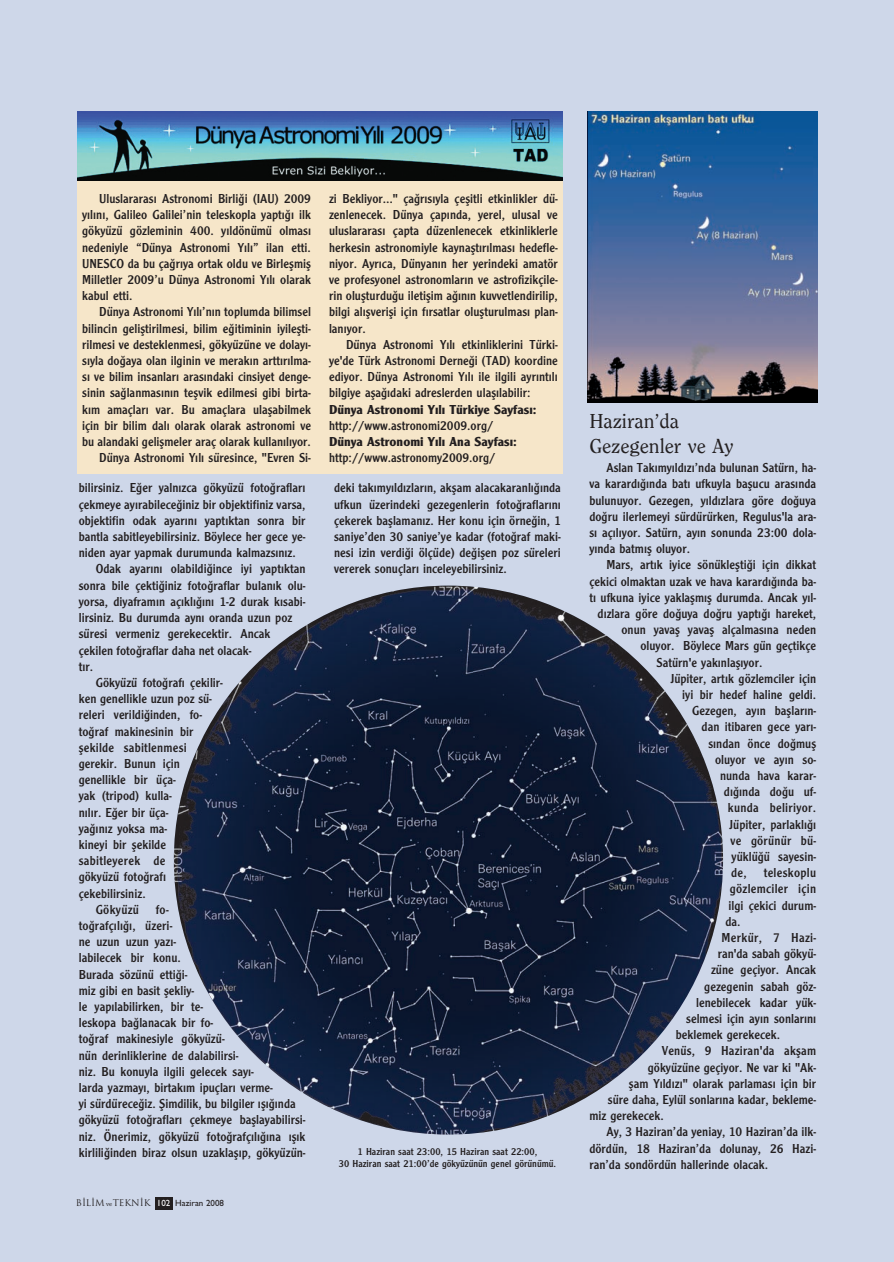
<style>
.page{position:relative;width:894px;height:1262px;background:#fff}
.page>*{position:absolute;margin:0;border:0;box-sizing:border-box;transform-origin:0 0}
.t1{font:500 21px/25.2px "Clearface";letter-spacing:-.005em;color:#231f20}
.t2{font:13.5px/16.2px "Clearface Gothic";color:#231f20;text-align:justify}
.t3{font:13.5px "Clearface Gothic";letter-spacing:.02em;color:#231f20}
.t4{font:700 13.5px "Clearface Gothic";color:#231f20}
.t5{font:10.5px/12.6px "Clearface Gothic";color:#231f20;text-align:center}
.t6{font:9px "Trajan Plain";color:#231f20}
.s1{font-family:"Bookman Old Style";font-size:6px}
.s2{font-family:"Gill Sans";font-weight:500;color:#fff}
.s3{font-family:"Gill Sans";font-weight:500}
</style>
<div class="page">
<div style="left:0;top:0;width:893px;height:1262px;background:#ced7e9"></div>
<div style="left:155px;top:1196px;width:17px;height:13px;background:#231f20"></div>
<img style="left:174px;top:585px;width:549px;height:549px;border-radius:50%">
<img style="left:587px;top:111px;width:230px;height:291px">
<div style="left:77px;top:111px;width:485px;height:362px;background:#f6e6c9"></div>
<img style="left:77px;top:111px;width:485px;height:70px">
<p class="t2" style="left:82px;top:191px;width:230px;text-indent:17px">Uluslararas› Astronomi Birli¤i (IAU) 2009 y›l›n›, Galileo Galilei’nin teleskopla yapt›¤› ilk gökyüzü gözleminin 400. y›ldönümü olmas› nedeniyle “Dünya Astronomi Y›l›” ilan etti.<br>UNESCO da bu ça¤r›ya ortak oldu ve Birleflmifl Milletler 2009’u Dünya Astronomi Y›l› olarak kabul etti.</p>
<p class="t2" style="left:82px;top:305px;width:230px;text-align:right">Dünya Astronomi Y›l›’n›n toplumda bilimsel bilincin gelifltirilmesi, bilim e¤itiminin iyileflti&shy;rilmesi ve desteklenmesi, gökyüzüne ve dolay›- s›yla do¤aya olan ilginin ve merak›n artt›r›lma&shy;s› ve bilim insanlar› aras›ndaki cinsiyet denge&shy;sinin sa¤lanmas›n›n teflvik edilmesi gibi birta&shy;k›m amaçlar› var. Bu amaçlara ulaflabilmek için bir bilim dal› olarak olarak astronomi ve bu alandaki geliflmeler araç olarak kullan›l›yor.<br>Dünya Astronomi Y›l› süresince, "Evren Si-</p>
<p class="t2" style="left:79px;top:481px;width:228px">bilirsiniz. E¤er yaln›zca gökyüzü foto¤raflar›</p>
<p class="t2" style="left:79px;top:497px;width:228px">çekmeye ay›rabilece¤iniz bir objektifiniz varsa,</p>
<p class="t2" style="left:79px;top:513px;width:228px">objektifin odak ayar›n› yapt›ktan sonra bir</p>
<p class="t2" style="left:79px;top:529px;width:228px">bantla sabitleyebilirsiniz. Böylece her gece ye-</p>
<p class="t2" style="left:79px;top:545px;width:218px">niden ayar yapmak durumunda kalmazs›n›z.</p>
<p class="t2" style="left:96px;top:562px;width:211px">Odak ayar›n› olabildi¤ince iyi yapt›ktan</p>
<p class="t2" style="left:79px;top:578px;width:228px">sonra bile çekti¤iniz foto¤raflar bulan›k olu-</p>
<p class="t2" style="left:79px;top:594px;width:228px">yorsa, diyafram›n aç›kl›¤›n› 1-2 durak k›sabi-</p>
<p class="t2" style="left:79px;top:610px;width:215px">lirsiniz. Bu durumda ayn› oranda uzun poz</p>
<p class="t2" style="left:79px;top:626px;width:193px">süresi vermeniz gerekecektir. Ancak</p>
<p class="t2" style="left:79px;top:643px;width:174px">çekilen foto¤raflar daha net olacak-</p>
<p class="t2" style="left:79px;top:659px;width:16px">t›r.</p>
<p class="t2" style="left:96px;top:675px;width:129px">Gökyüzü foto¤raf› çekilir-</p>
<p class="t2" style="left:79px;top:691px;width:135px">ken genellikle uzun poz sü-</p>
<p class="t2" style="left:79px;top:707px;width:125px">releri verildi¤inden, fo-</p>
<p class="t2" style="left:79px;top:724px;width:116px">to¤raf makinesinin bir</p>
<p class="t2" style="left:79px;top:740px;width:109px">flekilde sabitlenmesi</p>
<p class="t2" style="left:79px;top:756px;width:103px">gerekir. Bunun için</p>
<p class="t2" style="left:79px;top:772px;width:98px">genellikle bir üça-</p>
<p class="t2" style="left:79px;top:788px;width:95px">yak (tripod) kulla-</p>
<p class="t2" style="left:79px;top:805px;width:91px">n›l›r. E¤er bir üça-</p>
<p class="t2" style="left:79px;top:821px;width:90px">ya¤›n›z yoksa ma-</p>
<p class="t2" style="left:79px;top:837px;width:89px">kineyi bir flekilde</p>
<p class="t3" style="left:79px;top:855px;width:88px">sabitleyerek de</p>
<p class="t2" style="left:79px;top:869px;width:89px">gökyüzü foto¤raf›</p>
<p class="t2" style="left:79px;top:886px;width:68px">çekebilirsiniz.</p>
<p class="t3" style="left:96px;top:904px;width:74px">Gökyüzü fo-</p>
<p class="t2" style="left:79px;top:918px;width:95px">to¤rafç›l›¤›, üzeri-</p>
<p class="t2" style="left:79px;top:934px;width:99px">ne uzun uzun yaz›-</p>
<p class="t2" style="left:79px;top:950px;width:104px">labilecek bir konu.</p>
<p class="t2" style="left:79px;top:967px;width:110px">Burada sözünü etti¤i-</p>
<p class="t2" style="left:79px;top:983px;width:117px">miz gibi en basit flekliy-</p>
<p class="t2" style="left:79px;top:999px;width:126px">le yap›labilirken, bir te-</p>
<p class="t2" style="left:79px;top:1015px;width:136px">leskopa ba¤lanacak bir fo-</p>
<p class="t2" style="left:79px;top:1031px;width:147px">to¤raf makinesiyle gökyüzü-</p>
<p class="t2" style="left:79px;top:1048px;width:161px">nün derinliklerine de dalabilirsi-</p>
<p class="t2" style="left:79px;top:1064px;width:177px">niz. Bu konuyla ilgili gelecek say›-</p>
<p class="t2" style="left:79px;top:1080px;width:195px">larda yazmay›, birtak›m ipuçlar› verme-</p>
<p class="t2" style="left:79px;top:1096px;width:218px">yi sürdürece¤iz. fiimdilik, bu bilgiler ›fl›¤›nda</p>
<p class="t2" style="left:79px;top:1112px;width:228px">gökyüzü foto¤raflar› çekmeye bafllayabilirsi-</p>
<p class="t2" style="left:79px;top:1129px;width:228px">niz. Önerimiz, gökyüzü foto¤rafç›l›¤›na ›fl›k</p>
<p class="t2" style="left:79px;top:1145px;width:228px">kirlili¤inden biraz olsun uzaklafl›p, gökyüzün-</p>
<p class="t6" style="left:76px;top:1198px;width:150px">B‹L‹M <span class="s1">ve</span>TEKN‹K <span class="s2">102</span> <span class="s3">Haziran 2008</span></p>
<p class="t2" style="left:329px;top:191px;width:230px">zi Bekliyor…" ça¤r›s›yla çeflitli etkinlikler dü&shy;zenlenecek. Dünya çap›nda, yerel, ulusal ve uluslararas› çapta düzenlenecek etkinliklerle herkesin astronomiyle kaynaflt›r›lmas› hedefle&shy;niyor. Ayr›ca, Dünyan›n her yerindeki amatör ve profesyonel astronomlar›n ve astrofizikçile&shy;rin oluflturdu¤u iletiflim a¤›n›n kuvvetlendirilip, bilgi al›flverifli için f›rsatlar oluflturulmas› plan&shy;lan›yor.</p>
<p class="t2" style="left:329px;top:337px;width:230px;text-indent:17px">Dünya Astronomi Y›l› etkinliklerini Türki&shy;ye'de Türk Astronomi Derne¤i (TAD) koordine ediyor. Dünya Astronomi Y›l› ile ilgili ayr›nt›l› bilgiye afla¤›daki adreslerden ulafl›labilir:</p>
<p class="t4" style="left:329px;top:404px;width:209px">Dünya Astronomi Y›l› Türkiye Sayfas›:</p>
<p class="t2" style="left:329px;top:418px;width:166px">http://www.astronomi2009.org/</p>
<p class="t4" style="left:329px;top:436px;width:189px">Dünya Astronomi Y›l› Ana Sayfas›:</p>
<p class="t2" style="left:329px;top:450px;width:168px">http://www.astronomy2009.org/</p>
<p class="t2" style="left:334px;top:481px;width:228px">deki tak›my›ld›zlar›n, akflam alacakaranl›¤›nda ufkun üzerindeki gezegenlerin foto¤raflar›n› çekerek bafllaman›z. Her konu için örne¤in, 1 saniye’den 30 saniye’ye kadar (foto¤raf maki&shy;nesi izin verdi¤i ölçüde) de¤iflen poz süreleri vererek sonuçlar› inceleyebilirsiniz.</p>
<p class="t5" style="left:339px;top:1145px;width:219px">1 Haziran saat 23:00, 15 Haziran saat 22:00,<br>30 Haziran saat 21:00’de gökyüzünün genel görünümü.</p>
<h1 class="t1" style="left:589px;top:409px;width:146px">Haziran’da<br>Gezegenler ve Ay</h1>
<p class="t2" style="left:589px;top:460px;width:228px;text-indent:17px">Aslan Tak›my›ld›z›’nda bulunan Satürn, ha&shy;va karard›¤›nda bat› ufkuyla baflucu aras›nda bulunuyor. Gezegen, y›ld›zlara göre do¤uya do¤ru ilerlemeyi sürdürürken, Regulus'la ara&shy;s› aç›l›yor. Satürn, ay›n sonunda 23:00 dola&shy;y›nda batm›fl oluyor.</p>
<p class="t2" style="left:606px;top:557px;width:211px">Mars, art›k iyice sönükleflti¤i için dikkat</p>
<p class="t2" style="left:589px;top:574px;width:228px">çekici olmaktan uzak ve hava karard›¤›nda ba-</p>
<p class="t2" style="left:589px;top:590px;width:228px">t› ufkuna iyice yaklaflm›fl durumda. Ancak y›l-</p>
<p class="t2" style="left:597px;top:606px;width:220px">d›zlara göre do¤uya do¤ru yapt›¤› hareket,</p>
<p class="t2" style="left:621px;top:622px;width:196px">onun yavafl yavafl alçalmas›na neden</p>
<p class="t2" style="left:640px;top:638px;width:177px">oluyor. Böylece Mars gün geçtikçe</p>
<p class="t2" style="left:656px;top:655px;width:107px">Satürn'e yak›nlafl›yor.</p>
<p class="t2" style="left:670px;top:671px;width:147px">Jüpiter, art›k gözlemciler için</p>
<p class="t2" style="left:682px;top:687px;width:135px">iyi bir hedef haline geldi.</p>
<p class="t2" style="left:692px;top:703px;width:125px">Gezegen, ay›n bafllar›n-</p>
<p class="t2" style="left:701px;top:719px;width:116px">dan itibaren gece yar›-</p>
<p class="t2" style="left:708px;top:736px;width:109px">s›ndan önce do¤mufl</p>
<p class="t2" style="left:715px;top:752px;width:103px">oluyor ve ay›n so-</p>
<p class="t2" style="left:720px;top:768px;width:98px">nunda hava karar-</p>
<p class="t2" style="left:723px;top:784px;width:94px">d›¤›nda do¤u uf-</p>
<p class="t3" style="left:727px;top:803px;width:90px">kunda beliriyor.</p>
<p class="t2" style="left:729px;top:817px;width:88px">Jüpiter, parlakl›¤›</p>
<p class="t2" style="left:730px;top:833px;width:87px">ve görünür bü-</p>
<p class="t2" style="left:731px;top:849px;width:86px">yüklü¤ü sayesin-</p>
<p class="t2" style="left:731px;top:865px;width:17px">de,</p>
<p class="t3" style="left:763px;top:867px;width:54px">teleskoplu</p>
<p class="t3" style="left:729px;top:884px;width:88px">gözlemciler için</p>
<p class="t2" style="left:728px;top:898px;width:89px">ilgi çekici durum-</p>
<p class="t2" style="left:725px;top:914px;width:17px">da.</p>
<p class="t3" style="left:721px;top:932px;width:96px">Merkür, 7 Hazi-</p>
<p class="t2" style="left:717px;top:946px;width:100px">ran'da sabah gökyü-</p>
<p class="t2" style="left:711px;top:962px;width:107px">züne geçiyor. Ancak</p>
<p class="t2" style="left:704px;top:979px;width:113px">gezegenin sabah göz-</p>
<p class="t2" style="left:696px;top:995px;width:121px">lenebilecek kadar yük-</p>
<p class="t2" style="left:686px;top:1011px;width:131px">selmesi için ay›n sonlar›n›</p>
<p class="t2" style="left:675px;top:1027px;width:106px">beklemek gerekecek.</p>
<p class="t2" style="left:661px;top:1043px;width:156px">Venüs, 9 Haziran'da akflam</p>
<p class="t2" style="left:647px;top:1060px;width:170px">gökyüzüne geçiyor. Ne var ki "Ak-</p>
<p class="t2" style="left:628px;top:1076px;width:189px">flam Y›ld›z›" olarak parlamas› için bir</p>
<p class="t2" style="left:607px;top:1092px;width:210px">süre daha, Eylül sonlar›na kadar, bekleme-</p>
<p class="t2" style="left:589px;top:1108px;width:76px">miz gerekecek.</p>
<p class="t2" style="left:606px;top:1124px;width:211px">Ay, 3 Haziran’da yeniay, 10 Haziran’da ilk-</p>
<p class="t2" style="left:589px;top:1141px;width:228px">dördün, 18 Haziran’da dolunay, 26 Hazi-</p>
<p class="t2" style="left:589px;top:1157px;width:180px">ran’da sondördün hallerinde olacak.</p>
</div>
